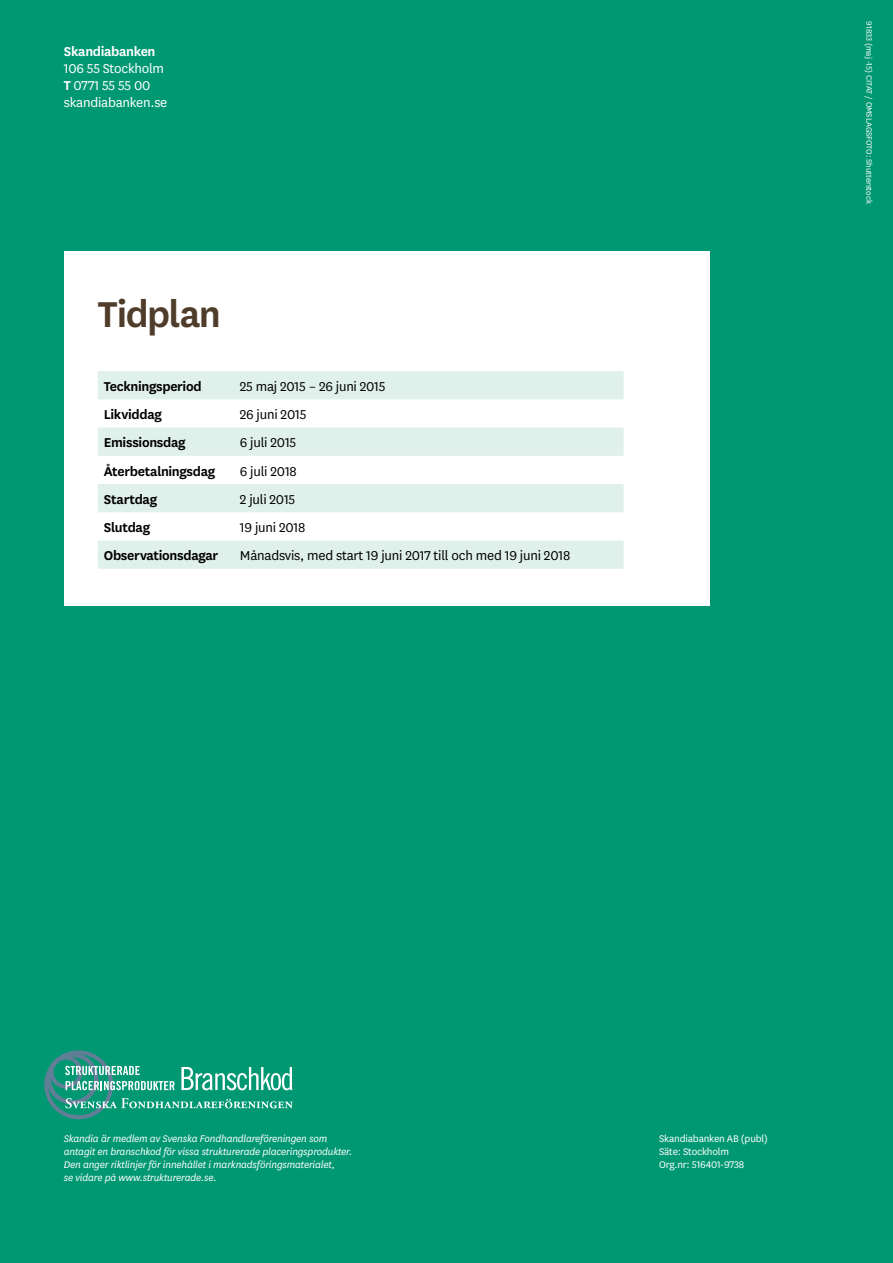
<style>
.page{position:relative;width:893px;height:1263px;background:#009773}
.page>*{position:absolute;margin:0;border:0;box-sizing:border-box;transform-origin:0 0}
.t1{font:600 42px "Skandia Sans";letter-spacing:-.03em;color:#503c2a}
.t2{font:15px "Skandia Sans";letter-spacing:-.015em;color:#000}
.t3{font:600 15px "Skandia Sans";letter-spacing:-.02em;color:#000}
.t4{font:15px/17px "Skandia Sans";letter-spacing:-.015em;color:#fff}
.t5{font:600 15px "Skandia Sans";letter-spacing:-.02em;color:#fff}
.t6{font:italic 11.25px/12.9px "Skandia Sans";letter-spacing:-.015em;color:#fff}
.t7{font:11.25px/12.9px "Skandia Sans";letter-spacing:-.015em;color:#fff}
.t8{font:9px "Skandia Sans";letter-spacing:-.005em;color:#fff}
.s1{font-weight:600}
</style>
<div class="page">
<svg style="left:44px;top:1050px;width:249px;height:69px"></svg>
<div style="left:65px;top:252px;width:645px;height:354px;background:#fff"></div>
<svg style="left:98px;top:371px;width:526px;height:198px;fill:#e0f0eb"></svg>
<h2 class="t5" style="left:64px;top:41px;width:93px">Skandiabanken</h2>
<h2 class="t4" style="left:64px;top:59px;width:105px">106 55 Stockholm<br><span class="s1">T</span> 0771 55 55 00 skandiabanken.se</h2>
<h1 class="t1" style="left:98px;top:285px;width:125px">Tidplan</h1>
<h2 class="t3" style="left:104px;top:376px;width:99px">Teckningsperiod</h2>
<h2 class="t2" style="left:240px;top:377px;width:147px">25 maj 2015 – 26 juni 2015</h2>
<h2 class="t3" style="left:104px;top:404px;width:60px">Likviddag</h2>
<h2 class="t2" style="left:240px;top:405px;width:68px">26 juni 2015</h2>
<h2 class="t3" style="left:104px;top:432px;width:83px">Emissionsdag</h2>
<h2 class="t2" style="left:240px;top:433px;width:58px">6 juli 2015</h2>
<h2 class="t3" style="left:104px;top:461px;width:113px">Återbetalningsdag</h2>
<h2 class="t2" style="left:240px;top:461px;width:58px">6 juli 2018</h2>
<h2 class="t3" style="left:104px;top:489px;width:55px">Startdag</h2>
<h2 class="t2" style="left:240px;top:490px;width:57px">2 juli 2015</h2>
<h2 class="t3" style="left:104px;top:517px;width:48px">Slutdag</h2>
<h2 class="t2" style="left:240px;top:518px;width:67px">19 juni 2018</h2>
<h2 class="t3" style="left:104px;top:545px;width:116px">Observationsdagar</h2>
<h2 class="t2" style="left:240px;top:546px;width:332px">Månadsvis, med start 19 juni 2017 till och med 19 juni 2018</h2>
<p class="t8" style="left:875px;top:21px;width:184px;rotate:90deg">91833 (maj -15) CITAT / OMSLAGSFOTO: Shutterstock</p>
<p class="t6" style="left:64px;top:1132px;width:290px">Skandia är medlem av Svenska Fondhandlareföreningen som antagit en branschkod för vissa strukturerade placeringsprodukter.<br>Den anger riktlinjer för innehållet i marknadsföringsmaterialet,<br>se vidare på www.strukturerade.se.</p>
<p class="t7" style="left:659px;top:1132px;width:110px">Skandiabanken AB (publ)<br>Säte: Stockholm<br>Org.nr: 516401-9738</p>
</div>
